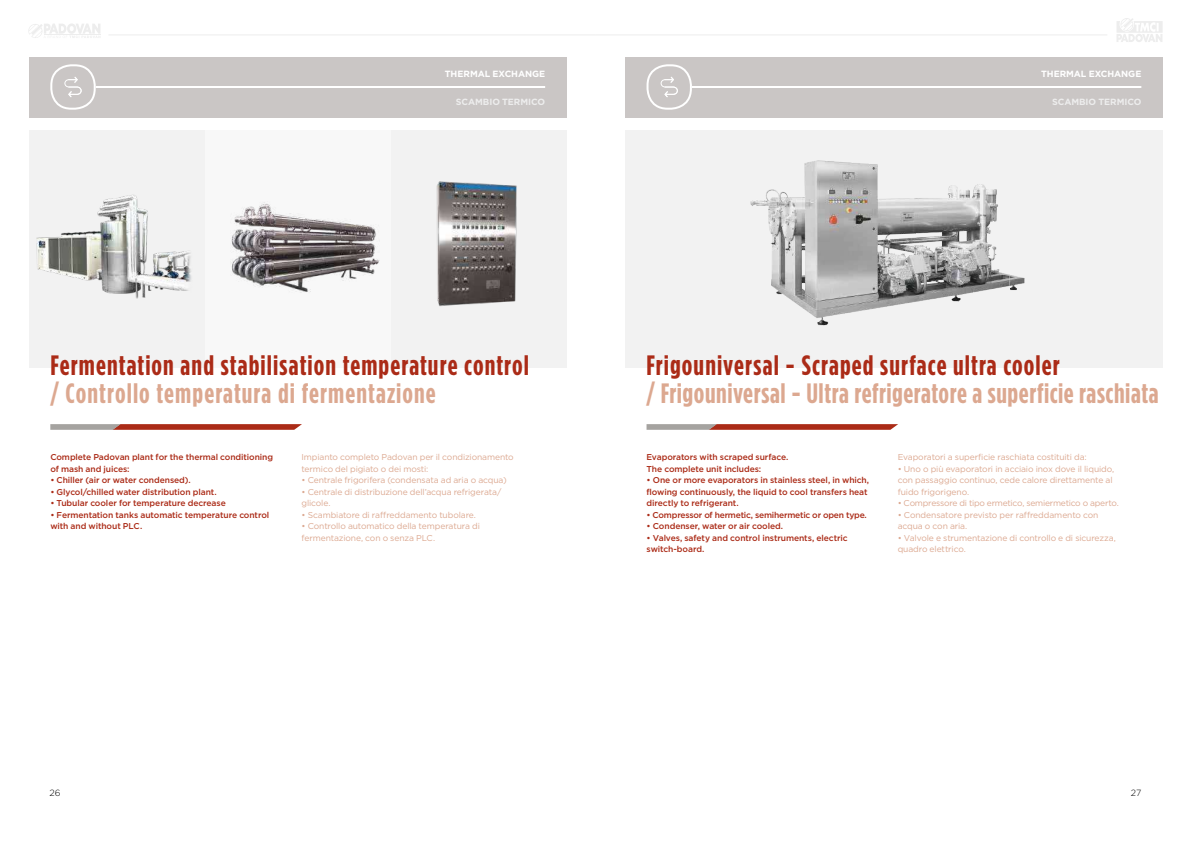
<style>
.page{position:relative;width:1191px;height:842px;background:#fff}
.page>*{position:absolute;margin:0;border:0;box-sizing:border-box;transform-origin:0 0}
.t1{font:700 condensed 28px "Gotham HTF";letter-spacing:.04em;color:#ab2b17}
.t2{font:700 condensed 28px "Gotham HTF";letter-spacing:.02em;color:#dca890}
.t3{font:700 condensed 28px "Gotham HTF";letter-spacing:.04em;color:#dca890}
.t4{font:700 9px "Gotham HTF";letter-spacing:-.01em;color:#fff}
.t5{font:700 9px "Gotham HTF";letter-spacing:-.01em;color:#ededed}
.t6{font:300 9px "Gotham HTF";color:#000}
.t7{font:8.5px/11.5px "Gotham HTF";letter-spacing:-.015em;color:#dca890}
.t8{font:500 8.5px/11.5px "Gotham HTF";letter-spacing:-.01em;color:#ab2b17}
</style>
<div class="page">
<div style="left:625px;top:57px;width:537px;height:60px;background:#cac6c5"></div>
<hr style="left:692px;top:86px;width:449px;height:2px;background:#fff">
<div style="left:646px;top:64px;width:46px;height:46px;border:2px solid #fff;border-radius:20px"></div>
<svg style="left:660px;top:77px;width:18px;height:20px"></svg>
<div style="left:625px;top:130px;width:537px;height:238px;background:#f2f2f2"></div>
<img style="left:750px;top:160px;width:275px;height:166px">
<svg style="left:646px;top:424px;width:252px;height:6px;background:#af5749"></svg>
<div style="left:29px;top:131px;width:537px;height:237px;background:#f2f2f2"></div>
<div style="left:205px;top:130px;width:185px;height:238px;background:#f8f8f8"></div>
<div style="left:29px;top:57px;width:537px;height:60px;background:#cac6c5"></div>
<hr style="left:96px;top:86px;width:449px;height:2px;background:#fff">
<div style="left:50px;top:64px;width:46px;height:46px;border:2px solid #fff;border-radius:20px"></div>
<svg style="left:64px;top:77px;width:18px;height:20px"></svg>
<svg style="left:50px;top:424px;width:252px;height:6px;background:#af5749"></svg>
<img style="left:379px;top:181px;width:138px;height:126px">
<img style="left:231px;top:202px;width:148px;height:90px">
<img style="left:36px;top:195px;width:155px;height:103px">
<svg style="left:28px;top:24px;width:72px;height:14px"></svg>
<hr style="left:44px;top:35px;width:56px;height:1px;background:#ededed">
<hr style="left:108px;top:34px;width:487px;height:1px;background:#ededed">
<svg style="left:1117px;top:18px;width:45px;height:24px"></svg>
<hr style="left:595px;top:34px;width:512px;height:1px;background:#ededed">
<p class="t4" style="left:445px;top:68px;width:102px">THERMAL EXCHANGE</p>
<p class="t5" style="left:456px;top:96px;width:91px">SCAMBIO TERMICO</p>
<h1 class="t1" style="left:50px;top:354px;width:480px">Fermentation and stabilisation temperature control</h1>
<h1 class="t3" style="left:50px;top:382px;width:387px">/ Controllo temperatura di fermentazione</h1>
<p class="t8" style="left:50px;top:452px;width:224px">Complete Padovan plant for the thermal conditioning of mash and juices:</p>
<p class="t8" style="left:50px;top:475px;width:142px">• Chiller (air or water condensed).</p>
<p class="t8" style="left:50px;top:486px;width:168px">• Glycol/chilled water distribution plant.</p>
<p class="t8" style="left:50px;top:498px;width:177px">• Tubular cooler for temperature decrease</p>
<p class="t8" style="left:50px;top:509px;width:220px">• Fermentation tanks automatic temperature control with and without PLC.</p>
<p class="t7" style="left:301px;top:451px;width:214px">Impianto completo Padovan per il condizionamento termico del pigiato o dei mosti:</p>
<p class="t7" style="left:301px;top:474px;width:207px">• Centrale frigorifera (condensata ad aria o acqua)</p>
<p class="t7" style="left:301px;top:486px;width:201px">• Centrale di distribuzione dell’acqua refrigerata/ glicole.</p>
<p class="t7" style="left:301px;top:509px;width:176px">• Scambiatore di raffreddamento tubolare.</p>
<p class="t7" style="left:301px;top:520px;width:180px">• Controllo automatico della temperatura di fermentazione, con o senza PLC.</p>
<p class="t4" style="left:1041px;top:68px;width:102px">THERMAL EXCHANGE</p>
<p class="t5" style="left:1052px;top:96px;width:91px">SCAMBIO TERMICO</p>
<h1 class="t1" style="left:646px;top:354px;width:415px">Frigouniversal - Scraped surface ultra cooler</h1>
<h1 class="t2" style="left:646px;top:382px;width:513px">/ Frigouniversal - Ultra refrigeratore a superficie raschiata</h1>
<p class="t8" style="left:646px;top:452px;width:143px">Evaporators with scraped surface.<br>The complete unit includes:</p>
<p class="t8" style="left:646px;top:475px;width:224px">• One or more evaporators in stainless steel, in which, flowing continuously, the liquid to cool transfers heat directly to refrigerant.</p>
<p class="t8" style="left:646px;top:509px;width:222px">• Compressor of hermetic, semihermetic or open type.</p>
<p class="t8" style="left:646px;top:521px;width:138px">• Condenser, water or air cooled.</p>
<p class="t8" style="left:646px;top:532px;width:203px">• Valves, safety and control instruments, electric switch-board.</p>
<p class="t7" style="left:897px;top:451px;width:190px">Evaporatori a superficie raschiata costituiti da:</p>
<p class="t7" style="left:897px;top:463px;width:218px">• Uno o più evaporatori in acciaio inox dove il liquido, con passaggio continuo, cede calore direttamente al fuido frigorigeno.</p>
<p class="t7" style="left:897px;top:497px;width:223px">• Compressore di tipo ermetico, semiermetico o aperto.</p>
<p class="t7" style="left:897px;top:509px;width:202px">• Condensatore previsto per raffreddamento con acqua o con aria.</p>
<p class="t7" style="left:897px;top:532px;width:220px">• Valvole e strumentazione di controllo e di sicurezza, quadro elettrico.</p>
<p class="t6" style="left:50px;top:789px;width:13px">26</p>
<p class="t6" style="left:1130px;top:789px;width:12px">27</p>
</div>
